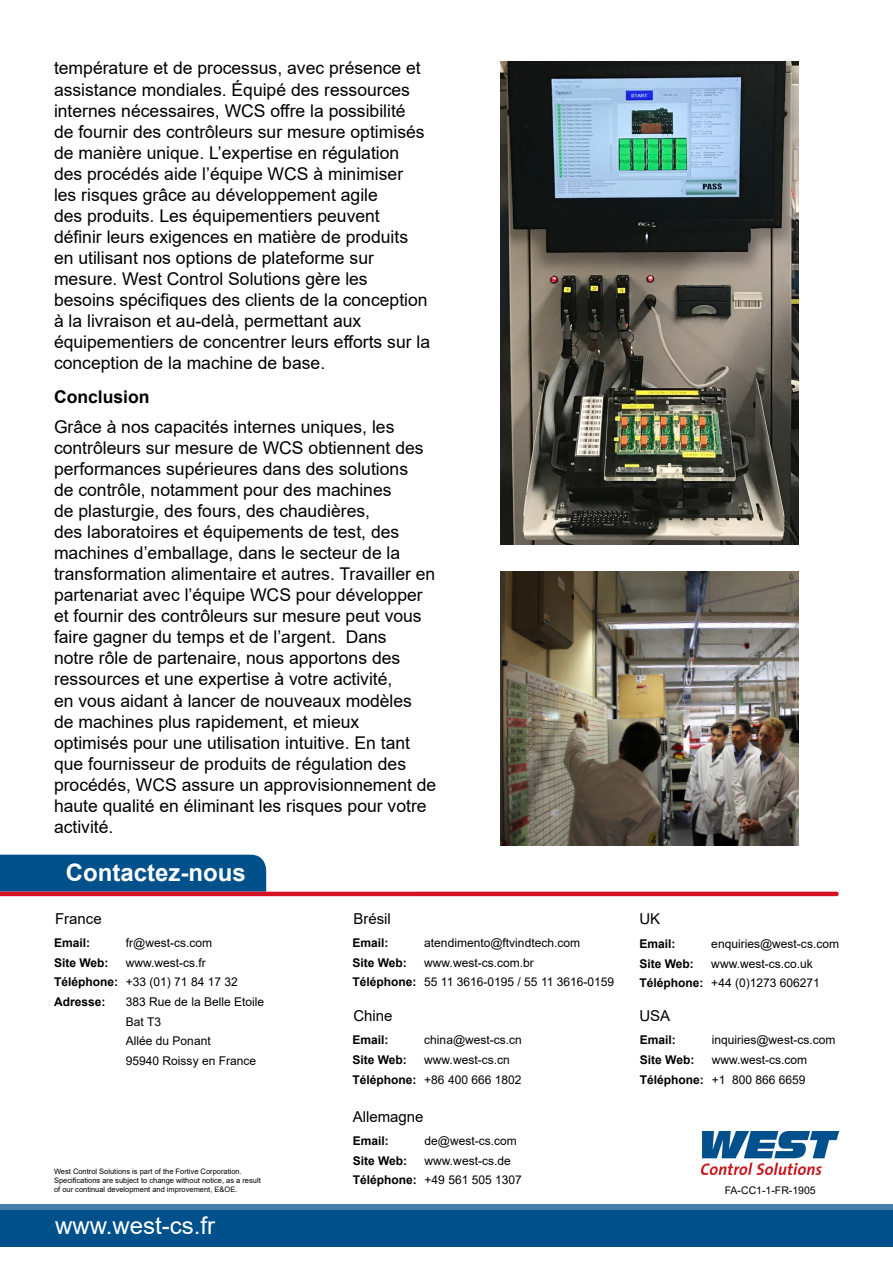
<style>
.page{position:relative;width:893px;height:1263px;background:#fff}
.page>*{position:absolute;margin:0;border:0;box-sizing:border-box;transform-origin:0 0}
.t1{font:700 24px "Arial";color:#fff}
.t2{font:24px "Arial";color:#fff}
.t3{font:17.55px/21px "Arial";color:#000}
.t4{font:700 17.55px "Arial";color:#000}
.t5{font:15px "Arial";color:#000}
.t6{font:12px/19.6px "Arial";color:#000}
.t7{font:700 12px "Arial";color:#000}
.t8{font:10.5px "Arial";color:#000}
.t9{font:7.5px/9px "Arial";color:#000}
.s1{font-weight:700}
</style>
<div class="page">
<img style="left:500px;top:61px;width:298px;height:483px">
<img style="left:500px;top:571px;width:298px;height:274px">
<svg style="left:0;top:855px;width:839px;height:41px"></svg>
<img style="left:702px;top:1131px;width:137px;height:43px">
<svg style="left:0;top:1204px;width:893px;height:7px;background:#3b79a6"></svg>
<div style="left:0;top:1211px;width:893px;height:36px;background:#00508c"></div>
<p class="t3" style="left:54px;top:58px;width:378px">température et de processus, avec présence et assistance mondiales. Équipé des ressources internes nécessaires, WCS offre la possibilité<br>de fournir des contrôleurs sur mesure optimisés de manière unique. L’expertise en régulation des procédés aide l’équipe WCS à minimiser<br>les risques grâce au développement agile<br>des produits. Les équipementiers peuvent définir leurs exigences en matière de produits en utilisant nos options de plateforme sur mesure. West Control Solutions gère les besoins spécifiques des clients de la conception à la livraison et au-delà, permettant aux équipementiers de concentrer leurs efforts sur la conception de la machine de base.</p>
<p class="t4" style="left:54px;top:385px;width:97px">Conclusion</p>
<p class="t3" style="left:54px;top:416px;width:384px">Grâce à nos capacités internes uniques, les contrôleurs sur mesure de WCS obtiennent des performances supérieures dans des solutions<br>de contrôle, notamment pour des machines<br>de plasturgie, des fours, des chaudières,<br>des laboratoires et équipements de test, des machines d’emballage, dans le secteur de la transformation alimentaire et autres. Travailler en partenariat avec l’équipe WCS pour développer et fournir des contrôleurs sur mesure peut vous faire gagner du temps et de l’argent. Dans<br>notre rôle de partenaire, nous apportons des ressources et une expertise à votre activité,<br>en vous aidant à lancer de nouveaux modèles<br>de machines plus rapidement, et mieux optimisés pour une utilisation intuitive. En tant que fournisseur de produits de régulation des procédés, WCS assure un approvisionnement de haute qualité en éliminant les risques pour votre activité.</p>
<h1 class="t1" style="left:66px;top:856px;width:182px">Contactez-nous</h1>
<p class="t5" style="left:55px;top:908px;width:48px">France</p>
<p class="t7" style="left:54px;top:934px;width:38px">Email:</p>
<p class="t6" style="left:126px;top:933px;width:88px">fr@west-cs.com</p>
<p class="t7" style="left:54px;top:954px;width:56px">Site Web:</p>
<p class="t6" style="left:54px;top:953px;width:185px;text-indent:72px">www.west-cs.fr<br><span class="s1">Téléphone:</span> +33 (01) 71 84 17 32<br><span class="s1">Adresse:</span></p>
<p class="t6" style="left:126px;top:992px;width:140px">383 Rue de la Belle Etoile<br>Bat T3<br>Allée du Ponant<br>95940 Roissy en France</p>
<p class="t9" style="left:54px;top:1167px;width:208px">West Control Solutions is part of the Fortive Corporation.<br>Specifications are subject to change without notice, as a result of our continual development and improvement, E&amp;OE.</p>
<h1 class="t2" style="left:55px;top:1209px;width:162px">www.west-cs.fr</h1>
<p class="t5" style="left:353px;top:908px;width:39px">Brésil</p>
<p class="t7" style="left:352px;top:934px;width:38px">Email:</p>
<p class="t6" style="left:424px;top:933px;width:157px">atendimento@ftvindtech.com</p>
<p class="t7" style="left:352px;top:954px;width:56px">Site Web:</p>
<p class="t6" style="left:352px;top:953px;width:263px;text-indent:72px">www.west-cs.com.br<br><span class="s1">Téléphone:</span> 55 11 3616-0195 / 55 11 3616-0159</p>
<p class="t5" style="left:353px;top:1005px;width:41px">Chine</p>
<p class="t7" style="left:352px;top:1031px;width:38px">Email:</p>
<p class="t6" style="left:424px;top:1030px;width:99px">china@west-cs.cn</p>
<p class="t7" style="left:352px;top:1051px;width:56px">Site Web:</p>
<p class="t6" style="left:352px;top:1050px;width:171px;text-indent:72px">www.west-cs.cn<br><span class="s1">Téléphone:</span> +86 400 666 1802</p>
<p class="t5" style="left:353px;top:1106px;width:72px">Allemagne</p>
<p class="t7" style="left:353px;top:1132px;width:38px">Email:</p>
<p class="t6" style="left:425px;top:1131px;width:94px">de@west-cs.com</p>
<p class="t7" style="left:353px;top:1152px;width:56px">Site Web:</p>
<p class="t6" style="left:353px;top:1150px;width:171px;text-indent:72px">www.west-cs.de<br><span class="s1">Téléphone:</span> +49 561 505 1307</p>
<p class="t5" style="left:639px;top:909px;width:22px">UK</p>
<p class="t7" style="left:639px;top:935px;width:38px">Email:</p>
<p class="t6" style="left:711px;top:934px;width:129px">enquiries@west-cs.com</p>
<p class="t7" style="left:639px;top:955px;width:56px">Site Web:</p>
<p class="t6" style="left:639px;top:953px;width:182px;text-indent:72px">www.west-cs.co.uk<br><span class="s1">Téléphone:</span> +44 (0)1273 606271</p>
<p class="t5" style="left:639px;top:1005px;width:32px">USA</p>
<p class="t7" style="left:640px;top:1031px;width:38px">Email:</p>
<p class="t6" style="left:712px;top:1030px;width:125px">inquiries@west-cs.com</p>
<p class="t7" style="left:640px;top:1051px;width:56px">Site Web:</p>
<p class="t6" style="left:640px;top:1050px;width:169px;text-align:right">www.west-cs.com<br><span class="s1">Téléphone:</span> +1 800 866 6659</p>
<p class="t8" style="left:725px;top:1183px;width:93px">FA-CC1-1-FR-1905</p>
</div>
